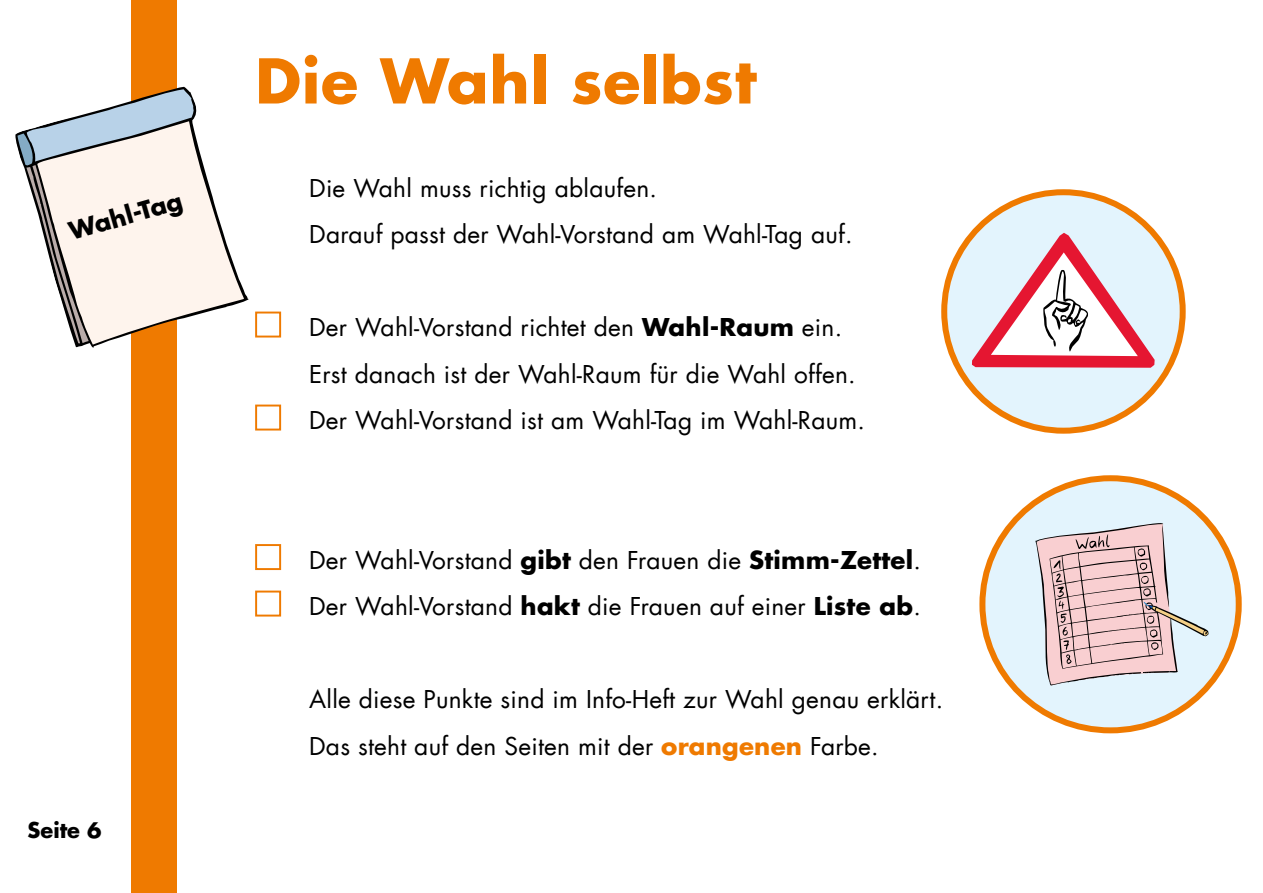
<style>
.page{position:relative;width:1263px;height:893px;background:#fff}
.page>*{position:absolute;margin:0;border:0;box-sizing:border-box;transform-origin:0 0}
.t1{font:700 60px "Futura Com";letter-spacing:.01em;color:#ef7a00}
.t2{font:24px/46.5px "Futura Com";letter-spacing:.01em;color:#000}
.t3{font:700 24px "Futura Com";color:#000}
.t4{font:700 21px "Futura Com";color:#000}
.s1{font-weight:700}
.s2{font-weight:700;color:#ef7a00}
</style>
<div class="page">
<div style="left:132px;top:0;width:45px;height:893px;background:#ef7a00"></div>
<div style="left:255px;top:312px;width:26px;height:26px;border:2px solid #ef7a00"></div>
<div style="left:255px;top:405px;width:26px;height:26px;border:2px solid #ef7a00"></div>
<div style="left:255px;top:544px;width:26px;height:26px;border:2px solid #ef7a00"></div>
<div style="left:255px;top:591px;width:26px;height:26px;border:2px solid #ef7a00"></div>
<svg style="left:74px;top:130px;width:170px;height:215px"></svg>
<svg style="left:17px;top:89px;width:177px;height:254px"></svg>
<div style="left:944px;top:192px;width:239px;height:239px;background:#e3f4fd;border-radius:50%"></div>
<svg style="left:972px;top:233px;width:183px;height:135px"></svg>
<div style="left:941px;top:189px;width:245px;height:245px;border:6px solid #ef7a00;border-radius:50%"></div>
<div style="left:982px;top:478px;width:257px;height:252px;background:#e3f4fd;border-radius:50%"></div>
<svg style="left:1035px;top:523px;width:173px;height:162px"></svg>
<div style="left:979px;top:475px;width:263px;height:258px;border:6px solid #ef7a00;border-radius:50%"></div>
<p class="t3" style="left:65px;top:214px;width:118px;rotate:-16deg">Wahl-Tag</p>
<p class="t4" style="left:28px;top:814px;width:76px">Seite 6</p>
<h1 class="t1" style="left:255px;top:35px;width:503px">Die Wahl selbst</h1>
<p class="t2" style="left:309px;top:164px;width:545px">Die Wahl muss richtig ablaufen.<br>Darauf passt der Wahl-Vorstand am Wahl-Tag auf.</p>
<p class="t2" style="left:309px;top:304px;width:557px">Der Wahl-Vorstand richtet den <span class="s1">Wahl-Raum</span> ein.<br>Erst danach ist der Wahl-Raum für die Wahl offen.<br>Der Wahl-Vorstand ist am Wahl-Tag im Wahl-Raum.</p>
<p class="t2" style="left:309px;top:536px;width:613px">Der Wahl-Vorstand <span class="s1">gibt</span> den Frauen die <span class="s1">Stimm-Zettel</span>.<br>Der Wahl-Vorstand <span class="s1">hakt</span> die Frauen auf einer <span class="s1">Liste ab</span>.</p>
<p class="t2" style="left:309px;top:676px;width:635px">Alle diese Punkte sind im Info-Heft zur Wahl genau erklärt.<br>Das steht auf den Seiten mit der <span class="s2">orangenen</span> Farbe.</p>
</div>
